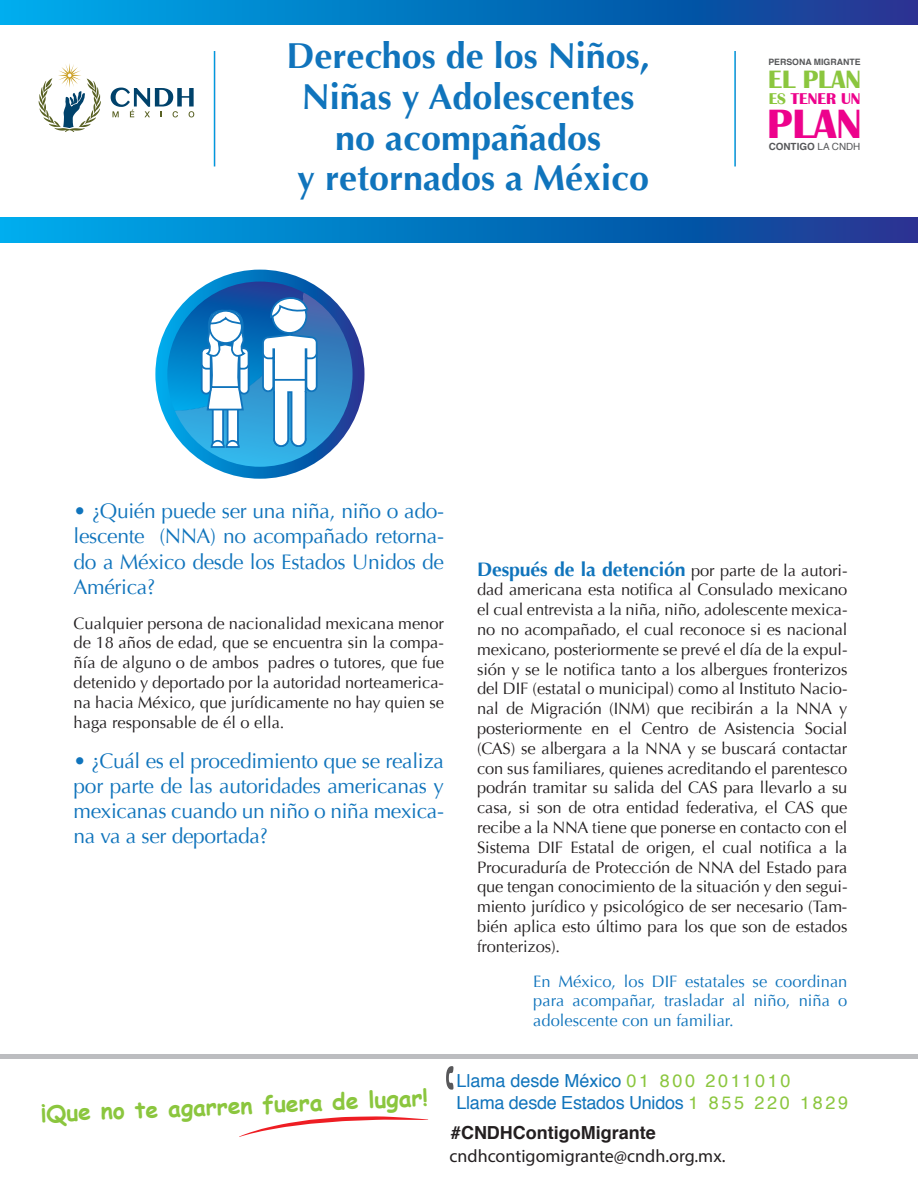
<style>
.page{position:relative;width:918px;height:1188px;background:#fff}
.page>*{position:absolute;margin:0;border:0;box-sizing:border-box;transform-origin:0 0}
.t1{font:700 42.15px "Britannic";color:#ed028c}
.t2{font:700 36px/40.7px "Optima";color:#1074bc;text-align:center}
.t3{font:700 25.8px "Britannic";color:#8bc63e}
.t4{font:700 22.8px "Comic Sans MS";color:#8bc63e}
.t5{font:21px/25.2px "Optima";letter-spacing:-.015em;color:#1074bc;text-align:justify}
.t6{font:700 19.5px "Optima";letter-spacing:-.005em;color:#1074bc}
.t7{font:18px/21.6px "Helvetica";color:#1074bc}
.t8{font:18px "Myriad Pro";color:#231f20}
.t9{font:700 18px "Helvetica";color:#231f20}
.t10{font:16.5px/19.8px "Optima";letter-spacing:-.005em;color:#231f20;text-align:justify}
.t11{font:16.5px/19.8px "Optima";color:#1074bc;text-align:justify}
.t12{font:700 16.05px "Britannic";color:#ed028c}
.t13{font:700 9.9px "Helvetica";color:#57585a}
.t14{font:700 8.7px "Helvetica";color:#57585a}
.s1{color:#8bc63e}
.s2{font-weight:400}
.s3{font-weight:400;font-size:16.5px;color:#231f20}
</style>
<div class="page">
<svg style="left:239px;top:1116px;width:189px;height:21px"></svg>
<svg style="left:446px;top:1066px;width:8px;height:24px"></svg>
<svg style="left:39px;top:63px;width:62px;height:69px"></svg>
<svg style="left:111px;top:88px;width:83px;height:29px"></svg>
<div style="left:0;top:1054px;width:918px;height:5px;background:#bcbdc0"></div>
<svg style="left:0;top:0;width:918px;height:25px;background:#0671bd"></svg>
<svg style="left:0;top:217px;width:918px;height:25px;background:#0671bd"></svg>
<div style="left:155px;top:270px;width:210px;height:209px;border:12px solid #fff;border-radius:50%"></div>
<svg style="left:160px;top:276px;width:198px;height:199px"></svg>
<h2 class="t2" style="left:286px;top:36px;width:365px">Derechos de los Niños,<br>Niñas y Adolescentes no acompañados<br>y retornados a México</h2>
<p class="t14" style="left:768px;top:55px;width:94px">PERSONA MIGRANTE</p>
<h3 class="t3" style="left:768px;top:65px;width:94px">EL PLAN</h3>
<h1 class="t1" style="left:767px;top:100px;width:96px">PLAN</h1>
<p class="t12" style="left:769px;top:89px;width:93px"><span class="s1">ES</span> TENER UN</p>
<p class="t13" style="left:769px;top:139px;width:93px">CONTIGO <span class="s2">LA CNDH</span></p>
<p class="t5" style="left:74px;top:499px;width:372px">• ¿Quién puede ser una niña, niño o ado&shy;lescente (NNA) no acompañado retorna&shy;do a México desde los Estados Unidos de América?</p>
<p class="t10" style="left:74px;top:613px;width:372px">Cualquier persona de nacionalidad mexicana menor de 18 años de edad, que se encuentra sin la compa&shy;ñía de alguno o de ambos padres o tutores, que fue detenido y deportado por la autoridad norteamerica&shy;na hacia México, que jurídicamente no hay quien se haga responsable de él o ella.</p>
<p class="t5" style="left:74px;top:748px;width:372px">• ¿Cuál es el procedimiento que se realiza por parte de las autoridades americanas y mexicanas cuando un niño o niña mexica&shy;na va a ser deportada?</p>
<p class="t6" style="left:477px;top:558px;width:372px">Después de la detención <span class="s3">por parte de la autori-</span></p>
<p class="t10" style="left:477px;top:580px;width:372px">dad americana esta notifica al Consulado mexicano el cual entrevista a la niña, niño, adolescente mexica&shy;no no acompañado, el cual reconoce si es nacional mexicano, posteriormente se prevé el día de la expul&shy;sión y se le notifica tanto a los albergues fronterizos del DIF (estatal o municipal) como al Instituto Nacio&shy;nal de Migración (INM) que recibirán a la NNA y posteriormente en el Centro de Asistencia Social (CAS) se albergara a la NNA y se buscará contactar con sus familiares, quienes acreditando el parentesco podrán tramitar su salida del CAS para llevarlo a su casa, si son de otra entidad federativa, el CAS que recibe a la NNA tiene que ponerse en contacto con el Sistema DIF Estatal de origen, el cual notifica a la Procuraduría de Protección de NNA del Estado para que tengan conocimiento de la situación y den segui&shy;miento jurídico y psicológico de ser necesario (Tam&shy;bién aplica esto último para los que son de estados fronterizos).</p>
<p class="t11" style="left:533px;top:971px;width:316px">En México, los DIF estatales se coordinan para acompañar, trasladar al niño, niña o adolescente con un familiar.</p>
<h3 class="t4" style="left:40px;top:1095px;width:389px;rotate:-2deg">¡Que no te agarren fuera de lugar!</h3>
<p class="t7" style="left:456px;top:1070px;width:393px">Llama desde México <span class="s1">01 800 2011010<br></span>Llama desde Estados Unidos <span class="s1">1 8 5 5 2 2 0 1 8 2 9</span></p>
<p class="t8" style="left:449px;top:1144px;width:277px">cndhcontigomigrante@cndh.org.mx.</p>
<p class="t9" style="left:451px;top:1118px;width:206px">#CNDHContigoMigrante</p>
</div>
